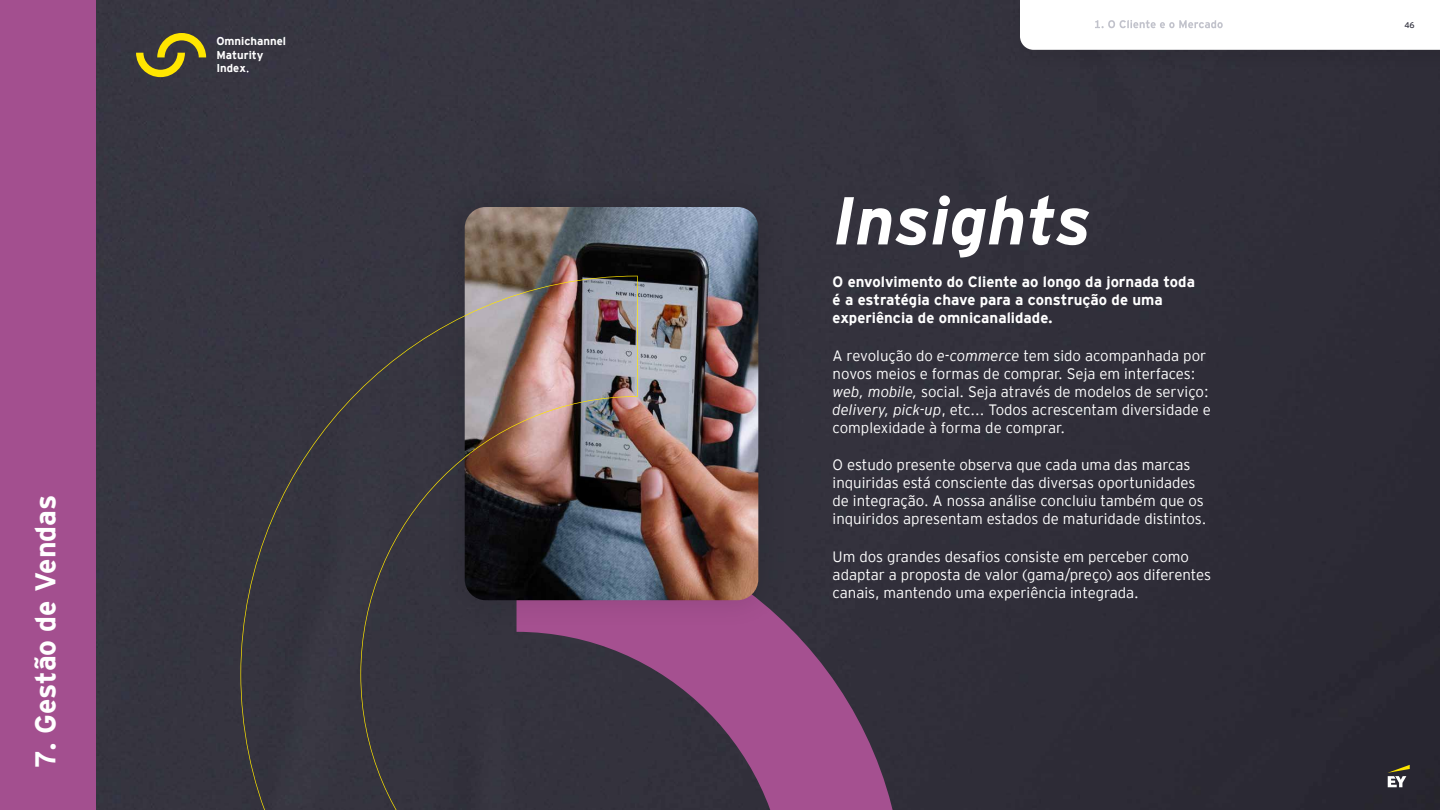
<style>
.page{position:relative;width:1440px;height:810px;background:#fff}
.page>*{position:absolute;margin:0;border:0;box-sizing:border-box;transform-origin:0 0}
.t1{font:italic 700 67.5px "EY Interstate";color:#fff}
.t2{font:700 28.5px "EY Interstate";color:#fff}
.t3{font:300 15px/18px "EY Interstate";color:#fff}
.t4{font:700 15px/18px "EY Interstate";color:#fff}
.t5{font:700 11.32px/13.6px "EY Interstate";color:#fff}
.t6{font:8.25px "EY Interstate";color:#2e2e3b}
.s1{font-style:italic}
</style>
<div class="page">
<div style="left:96px;top:0;width:1344px;height:810px;background:#32313b"></div>
<svg style="left:638px;top:514px;width:266px;height:296px;background:#633d5f"></svg>
<div style="left:433px;top:175px;width:357px;height:457px;background:#000;opacity:.11"></div>
<img style="left:465px;top:207px;width:293px;height:393px">
<svg style="left:240px;top:276px;width:398px;height:534px;background:#48424a"></svg>
<svg style="left:1388px;top:765px;width:22px;height:22px"></svg>
<svg style="left:136px;top:33px;width:70px;height:44px;background:#756c2c"></svg>
<div style="left:0;top:0;width:96px;height:810px;background:#a34f8f"></div>
<div style="left:1010px;top:0;width:430px;height:70px;background:#302e39"></div>
<div style="left:1020px;top:0;width:420px;height:50px;background:#fff"></div>
<p class="t5" style="left:216px;top:34px;width:71px">Omnichannel<br>Maturity<br>Index</p>
<h2 class="t2" style="left:25px;top:768px;width:275px;rotate:-90deg">7. Gestão de Vendas</h2>
<h1 class="t1" style="left:833px;top:172px;width:260px">Insights</h1>
<p class="t4" style="left:833px;top:272px;width:364px">O envolvimento do Cliente ao longo da jornada toda é a estratégia chave para a construção de uma experiência de omnicanalidade.</p>
<p class="t3" style="left:833px;top:346px;width:380px">A revolução do <span class="s1">e-commerce</span> tem sido acompanhada por novos meios e formas de comprar. Seja em interfaces: <span class="s1">web, mobile,</span> social. Seja através de modelos de serviço: <span class="s1">delivery, pick-up</span>, etc... Todos acrescentam diversidade e complexidade à forma de comprar.</p>
<p class="t3" style="left:833px;top:455px;width:375px">O estudo presente observa que cada uma das marcas inquiridas está consciente das diversas oportunidades de integração. A nossa análise concluiu também que os inquiridos apresentam estados de maturidade distintos.</p>
<p class="t3" style="left:833px;top:547px;width:380px">Um dos grandes desafios consiste em perceber como adaptar a proposta de valor (gama/preço) aos diferentes canais, mantendo uma experiência integrada.</p>
<p class="t6" style="left:1405px;top:19px;width:12px">46</p>
</div>
